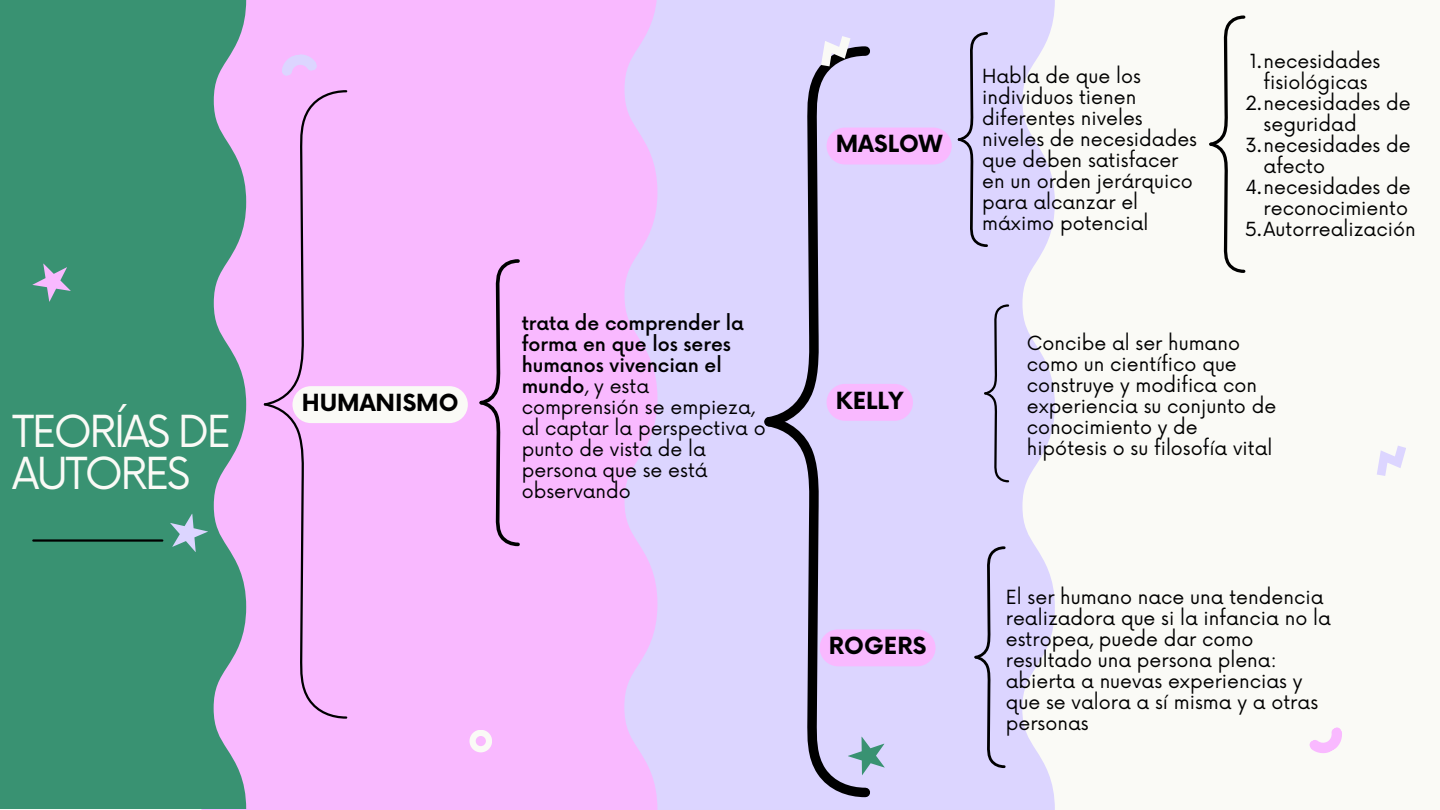
<style>
.page{position:relative;width:1440px;height:810px;background:#fafaf6}
.page>*{position:absolute;margin:0;border:0;box-sizing:border-box;transform-origin:0 0}
.t1{font:43px/42px "Now";letter-spacing:-.065em;color:#fafaf6}
.t2{font:700 23px "Now";color:#000}
.t3{font:19px/21px "Now";color:#000}
.s1{font-weight:500}
</style>
<div class="page">
<div style="left:657px;top:0;width:398px;height:810px;background:#dcd5ff"></div>
<div style="left:201px;top:0;width:456px;height:810px;background:#f9b9ff"></div>
<div style="left:0;top:0;width:246px;height:809px;background:#399272"></div>
<div style="left:262px;top:89px;width:86px;height:631px;background:#f9b9ff"></div>
<svg style="left:477px;top:257px;width:45px;height:291px;background:#e4aaea"></svg>
<svg style="left:956px;top:31px;width:33px;height:217px;background:#c7c1e7"></svg>
<svg style="left:983px;top:303px;width:27px;height:181px;background:#c7c1e7"></svg>
<svg style="left:973px;top:545px;width:34px;height:224px;background:#c7c1e7"></svg>
<svg style="left:32px;top:263px;width:39px;height:39px;background:#759e9e"></svg>
<svg style="left:170px;top:513px;width:38px;height:39px"></svg>
<hr style="left:33px;top:539px;width:129px;height:3px;background:#000">
<svg style="left:469px;top:730px;width:23px;height:22px"></svg>
<svg style="left:281px;top:53px;width:37px;height:23px"></svg>
<svg style="left:1377px;top:446px;width:29px;height:30px"></svg>
<div style="left:292px;top:386px;width:176px;height:37px;background:#fafaf6;border-radius:18px"></div>
<div style="left:827px;top:128px;width:125px;height:37px;background:#f9b9ff;border-radius:18px"></div>
<div style="left:827px;top:384px;width:86px;height:37px;background:#f9b9ff;border-radius:18px"></div>
<div style="left:820px;top:629px;width:116px;height:37px;background:#f9b9ff;border-radius:18px"></div>
<svg style="left:758px;top:36px;width:127px;height:766px;background:#cbc1e9"></svg>
<svg style="left:1309px;top:727px;width:33px;height:26px"></svg>
<svg style="left:1209px;top:15px;width:37px;height:258px"></svg>
<h2 class="t1" style="left:12px;top:413px;width:221px">TEORÍAS DE<br>AUTORES</h2>
<p class="t2" style="left:302px;top:390px;width:158px">HUMANISMO</p>
<h1 class="t3" style="left:522px;top:314px;width:246px"><span class="s1">trata de comprender la forma en que los seres humanos vivencian el mundo</span>, y esta comprensión se empieza, al captar la perspectiva o punto de vista de la persona que se está observando</h1>
<p class="t2" style="left:836px;top:132px;width:108px">MASLOW</p>
<h2 class="t2" style="left:836px;top:388px;width:69px">KELLY</h2>
<h2 class="t3" style="left:982px;top:66px;width:216px">Habla de que los individuos tienen diferentes niveles niveles de necesidades que deben satisfacer en un orden jerárquico para alcanzar el máximo potencial</h2>
<p class="t3" style="left:1250px;top:51px;width:132px;text-align:center">1.necesidades fisiológicas</p>
<h2 class="t3" style="left:1264px;top:93px;width:149px;text-indent:-18px">2.necesidades de seguridad</h2>
<p class="t3" style="left:1264px;top:135px;width:149px;text-indent:-18px">3.necesidades de afecto</p>
<p class="t3" style="left:1245px;top:177px;width:167px;text-align:right">4.necesidades de reconocimiento</p>
<p class="t3" style="left:1245px;top:219px;width:172px">5.Autorrealización</p>
<p class="t3" style="left:1027px;top:333px;width:251px">Concibe al ser humano como un científico que construye y modifica con experiencia su conjunto de conocimiento y de hipótesis o su filosofía vital</p>
<p class="t2" style="left:829px;top:634px;width:99px">ROGERS</p>
<p class="t3" style="left:1006px;top:588px;width:326px">El ser humano nace una tendencia realizadora que si la infancia no la estropea, puede dar como resultado una persona plena: abierta a nuevas experiencias y que se valora a sí misma y a otras personas</p>
</div>
